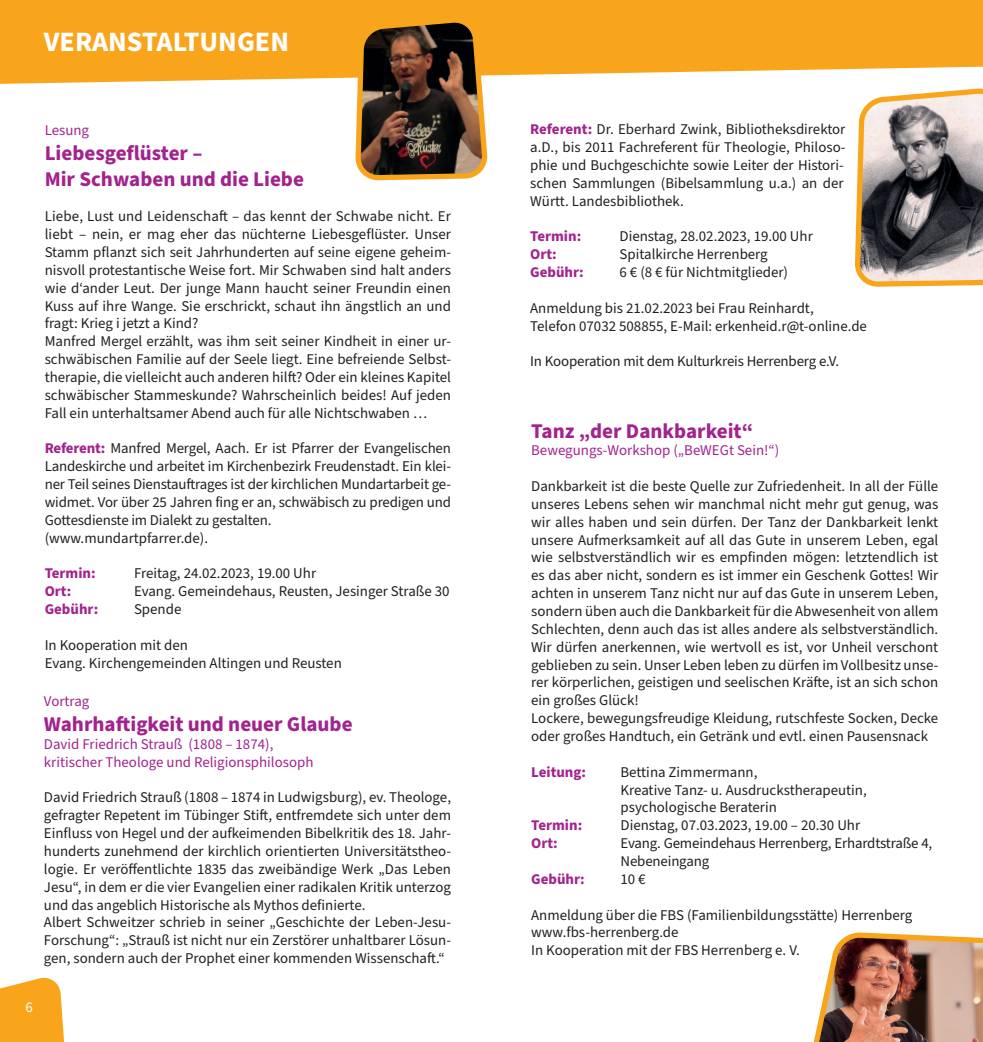
<style>
.page{position:relative;width:983px;height:1042px;background:#fff}
.page>*{position:absolute;margin:0;border:0;box-sizing:border-box;transform-origin:0 0}
.t1{font:700 28px "Source Sans Pro";color:#fff}
.t2{font:700 21px/25.2px "Source Sans Pro";color:#a2238e}
.t3{font:14.88px/17.8px "Source Sans Pro";color:#231f20}
.t4{font:14.88px/17.8px "Source Sans Pro";color:#a2238e}
.t5{font:700 14.88px "Source Sans Pro";color:#a2238e}
.t6{font:14.88px "Source Sans Pro";color:#fff}
.s1{font-weight:700;color:#a2238e}
</style>
<div class="page">
<svg style="left:0;top:977px;width:65px;height:65px;background:#f9b037"></svg>
<svg style="left:0;top:0;width:982px;height:84px;fill:#f9a51b"></svg>
<div style="left:502px;top:0;width:422px;height:63px;background:#f9a51b"></div>
<svg style="left:855px;top:90px;width:127px;height:197px;background:#93877d"></svg>
<img style="left:353px;top:19px;width:132px;height:162px">
<img style="left:813px;top:934px;width:169px;height:108px">
<h1 class="t1" style="left:44px;top:23px;width:246px">VERANSTALTUNGEN</h1>
<p class="t4" style="left:45px;top:122px;width:46px">Lesung</p>
<h2 class="t2" style="left:45px;top:141px;width:261px">Liebesgeflüster –<br>Mir Schwaben und die Liebe</h2>
<p class="t3" style="left:45px;top:208px;width:408px">Liebe, Lust und Leidenschaft – das kennt der Schwabe nicht. Er liebt – nein, er mag eher das nüchterne Liebesgeflüster. Unser Stamm pflanzt sich seit Jahrhunderten auf seine eigene geheim&shy;nisvoll protestantische Weise fort. Mir Schwaben sind halt anders wie d‘ander Leut. Der junge Mann haucht seiner Freundin einen Kuss auf ihre Wange. Sie erschrickt, schaut ihn ängstlich an und fragt: Krieg i jetzt a Kind?<br>Manfred Mergel erzählt, was ihm seit seiner Kindheit in einer ur&shy;schwäbischen Familie auf der Seele liegt. Eine befreiende Selbst&shy;therapie, die vielleicht auch anderen hilft? Oder ein kleines Kapitel schwäbischer Stammeskunde? Wahrscheinlich beides! Auf jeden Fall ein unterhaltsamer Abend auch für alle Nichtschwaben …</p>
<p class="t3" style="left:45px;top:440px;width:408px"><span class="s1">Referent:</span> Manfred Mergel, Aach. Er ist Pfarrer der Evangelischen Landeskirche und arbeitet im Kirchenbezirk Freudenstadt. Ein klei&shy;ner Teil seines Dienstauftrages ist der kirchlichen Mundartarbeit ge&shy;widmet. Vor über 25 Jahren fing er an, schwäbisch zu predigen und Gottesdienste im Dialekt zu gestalten.<br>(www.mundartpfarrer.de).</p>
<p class="t5" style="left:45px;top:563px;width:53px">Termin:</p>
<p class="t3" style="left:134px;top:565px;width:183px">Freitag, 24.02.2023, 19.00 Uhr</p>
<p class="t5" style="left:45px;top:581px;width:28px">Ort:</p>
<p class="t3" style="left:134px;top:583px;width:317px">Evang. Gemeindehaus, Reusten, Jesinger Straße 30</p>
<p class="t5" style="left:45px;top:599px;width:55px">Gebühr:</p>
<p class="t3" style="left:134px;top:601px;width:49px">Spende</p>
<p class="t3" style="left:45px;top:636px;width:298px">In Kooperation mit den<br>Evang. Kirchengemeinden Altingen und Reusten</p>
<p class="t4" style="left:44px;top:692px;width:47px">Vortrag</p>
<h2 class="t2" style="left:44px;top:712px;width:310px">Wahrhaftigkeit und neuer Glaube</h2>
<p class="t4" style="left:44px;top:735px;width:271px">David Friedrich Strauß (1808 – 1874), kritischer Theologe und Religionsphilosoph</p>
<p class="t3" style="left:44px;top:789px;width:408px">David Friedrich Strauß (1808 – 1874 in Ludwigsburg), ev. Theologe, gefragter Repetent im Tübinger Stift, entfremdete sich unter dem Einfluss von Hegel und der aufkeimenden Bibelkritik des 18. Jahr&shy;hunderts zunehmend der kirchlich orientierten Universitätstheo&shy;logie. Er veröffentlichte 1835 das zweibändige Werk „Das Leben Jesu“, in dem er die vier Evangelien einer radikalen Kritik unterzog und das angeblich Historische als Mythos definierte.<br>Albert Schweitzer schrieb in seiner „Geschichte der Leben-Jesu-Forschung“: „Strauß ist nicht nur ein Zerstörer unhaltbarer Lösun&shy;gen, sondern auch der Prophet einer kommenden Wissenschaft.“</p>
<p class="t6" style="left:26px;top:997px;width:9px">6</p>
<p class="t3" style="left:530px;top:121px;width:317px;text-align:justify"><span class="s1">Referent:</span> Dr. Eberhard Zwink, Bibliotheksdirektor a.D., bis 2011 Fachreferent für Theologie, Philoso&shy;phie und Buchgeschichte sowie Leiter der Histori&shy;schen Sammlungen (Bibelsammlung u.a.) an der Württ. Landesbibliothek.</p>
<p class="t5" style="left:530px;top:226px;width:53px">Termin:</p>
<p class="t3" style="left:619px;top:228px;width:195px">Dienstag, 28.02.2023, 19.00 Uhr</p>
<p class="t5" style="left:530px;top:244px;width:28px">Ort:</p>
<p class="t3" style="left:619px;top:246px;width:150px">Spitalkirche Herrenberg</p>
<p class="t5" style="left:530px;top:262px;width:55px">Gebühr:</p>
<p class="t3" style="left:619px;top:264px;width:170px">6 € (8 € für Nichtmitglieder)</p>
<p class="t3" style="left:530px;top:299px;width:338px">Anmeldung bis 21.02.2023 bei Frau Reinhardt,<br>Telefon 07032 508855, E-Mail: erkenheid.r@t-online.de</p>
<p class="t3" style="left:530px;top:353px;width:310px">In Kooperation mit dem Kulturkreis Herrenberg e.V.</p>
<h2 class="t2" style="left:531px;top:418px;width:223px">Tanz „der Dankbarkeit“</h2>
<p class="t4" style="left:531px;top:442px;width:249px">Bewegungs-Workshop („BeWEGt Sein!“)</p>
<p class="t3" style="left:531px;top:478px;width:408px">Dankbarkeit ist die beste Quelle zur Zufriedenheit. In all der Fülle unseres Lebens sehen wir manchmal nicht mehr gut genug, was wir alles haben und sein dürfen. Der Tanz der Dankbarkeit lenkt unsere Aufmerksamkeit auf all das Gute in unserem Leben, egal wie selbstverständlich wir es empfinden mögen: letztendlich ist es das aber nicht, sondern es ist immer ein Geschenk Gottes! Wir achten in unserem Tanz nicht nur auf das Gute in unserem Leben, sondern üben auch die Dankbarkeit für die Abwesenheit von allem Schlechten, denn auch das ist alles andere als selbstverständlich.<br>Wir dürfen anerkennen, wie wertvoll es ist, vor Unheil verschont geblieben zu sein. Unser Leben leben zu dürfen im Vollbesitz unse&shy;rer körperlichen, geistigen und seelischen Kräfte, ist an sich schon ein großes Glück!<br>Lockere, bewegungsfreudige Kleidung, rutschfeste Socken, Decke oder großes Handtuch, ein Getränk und evtl. einen Pausensnack</p>
<p class="t5" style="left:531px;top:762px;width:56px">Leitung:</p>
<p class="t3" style="left:620px;top:763px;width:248px">Bettina Zimmermann,<br>Kreative Tanz- u. Ausdruckstherapeutin, psychologische Beraterin</p>
<p class="t5" style="left:531px;top:815px;width:53px">Termin:</p>
<p class="t3" style="left:620px;top:817px;width:241px">Dienstag, 07.03.2023, 19.00 – 20.30 Uhr</p>
<p class="t5" style="left:531px;top:833px;width:28px">Ort:</p>
<p class="t3" style="left:620px;top:835px;width:313px">Evang. Gemeindehaus Herrenberg, Erhardtstraße 4,<br>Nebeneingang</p>
<p class="t5" style="left:531px;top:869px;width:55px">Gebühr:</p>
<p class="t3" style="left:620px;top:870px;width:27px">10 €</p>
<p class="t3" style="left:531px;top:906px;width:382px">Anmeldung über die FBS (Familienbildungsstätte) Herrenberg www.fbs-herrenberg.de<br>In Kooperation mit der FBS Herrenberg e. V.</p>
</div>
